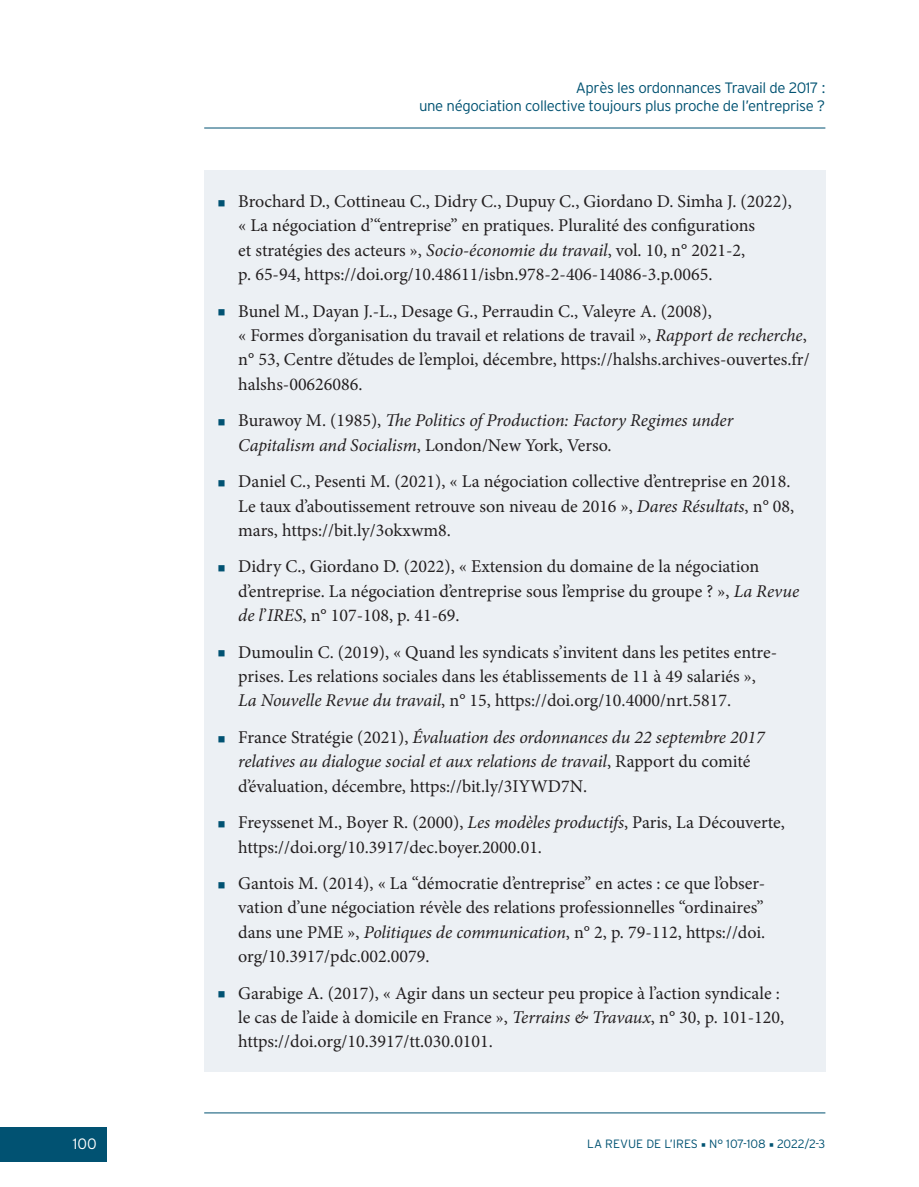
<style>
.page{position:relative;width:919px;height:1187px;background:#fff}
.page>*{position:absolute;margin:0;border:0;box-sizing:border-box;transform-origin:0 0}
.REFBIBLIO{font:18px/24.5px "Minion Pro";color:#231f20}
.REFBIBLIO-2{font:italic 18px/24.5px "Minion Pro";letter-spacing:-.01em;color:#231f20}
.t1{font:300 15px/18px "Interstate";letter-spacing:-.025em;color:#015272;text-align:right}
.t2{font:300 15px "Interstate";color:#fff}
.t3{font:300 12px "Interstate";color:#015272}
.s1{color:#015272}
.s2{font-style:italic}
.s3{font-style:normal}
.s4{font-family:"Minion Pro";font-weight:400}
</style>
<div class="page">
<div style="left:0;top:1127px;width:106px;height:34px;background:#015272"></div>
<hr style="left:204px;top:128px;width:621px;height:1px;background:#015272">
<hr style="left:204px;top:1112px;width:621px;height:1px;background:#015272">
<div style="left:204px;top:170px;width:621px;height:901px;background:#ecf0f4"></div>
<p class="t1" style="left:419px;top:78px;width:408px">Après les ordonnances Travail de 2017 :<br>une négociation collective toujours plus proche de l’entreprise ?</p>
<p class="REFBIBLIO" style="left:238px;top:189px;width:555px;text-indent:-21px"><span class="s1">▪</span> Brochard D., Cottineau C., Didry C., Dupuy C., Giordano D. Simha J. (2022), « La négociation d’“entreprise” en pratiques. Pluralité des configurations<br>et stratégies des acteurs », <span class="s2">Socio-économie du travail</span>, vol. 10, n° 2021-2,<br>p. 65-94, https://doi.org/10.48611/isbn.978-2-406-14086-3.p.0065.</p>
<p class="REFBIBLIO" style="left:238px;top:299px;width:573px;text-indent:-21px"><span class="s1">▪</span> Bunel M., Dayan J.-L., Desage G., Perraudin C., Valeyre A. (2008),<br>« Formes d’organisation du travail et relations de travail », <span class="s2">Rapport de recherche</span>, n° 53, Centre d’études de l’emploi, décembre, https://halshs.archives-ouvertes.fr/ halshs-00626086.</p>
<p class="REFBIBLIO-2" style="left:238px;top:408px;width:496px;text-indent:-21px"><span class="s1">▪</span> <span class="s3">Burawoy M. (1985),</span> The Politics of Production: Factory Regimes under<br>Capitalism and Socialism<span class="s3">, London/New York, Verso.</span></p>
<p class="REFBIBLIO" style="left:238px;top:469px;width:557px;text-indent:-21px"><span class="s1">▪</span> Daniel C., Pesenti M. (2021), « La négociation collective d’entreprise en 2018.<br>Le taux d’aboutissement retrouve son niveau de 2016 », <span class="s2">Dares Résultats</span>, n° 08, mars, https://bit.ly/3okxwm8.</p>
<p class="REFBIBLIO" style="left:238px;top:554px;width:562px;text-indent:-21px"><span class="s1">▪</span> Didry C., Giordano D. (2022), « Extension du domaine de la négociation d’entreprise. La négociation d’entreprise sous l’emprise du groupe ? », <span class="s2">La Revue de l</span>’<span class="s2">IRES</span>, n° 107-108, p. 41-69.</p>
<p class="REFBIBLIO" style="left:238px;top:639px;width:540px;text-indent:-21px"><span class="s1">▪</span> Dumoulin C. (2019), « Quand les syndicats s’invitent dans les petites entre&shy;prises. Les relations sociales dans les établissements de 11 à 49 salariés »,<br><span class="s2">La Nouvelle Revue du travail</span>, n° 15, https://doi.org/10.4000/nrt.5817.</p>
<p class="REFBIBLIO-2" style="left:238px;top:724px;width:528px;text-indent:-21px"><span class="s1">▪</span> <span class="s3">France Stratégie (2021),</span> Évaluation des ordonnances du 22 septembre 2017 relatives au dialogue social et aux relations de travail<span class="s3">, Rapport du comité d’évaluation, décembre, https://bit.ly/3IYWD7N.</span></p>
<p class="REFBIBLIO" style="left:238px;top:810px;width:548px;text-indent:-21px"><span class="s1">▪</span> Freyssenet M., Boyer R. (2000), <span class="s2">Les modèles productifs</span>, Paris, La Découverte, https://doi.org/10.3917/dec.boyer.2000.01.</p>
<p class="REFBIBLIO" style="left:238px;top:871px;width:528px;text-align:justify;text-indent:-21px"><span class="s1">▪</span> Gantois M. (2014), « La “démocratie d’entreprise” en actes : ce que l’obser&shy;vation d’une négociation révèle des relations professionnelles “ordinaires” dans une PME », <span class="s2">Politiques de communication</span>, n° 2, p. 79-112, https://doi. org/10.3917/pdc.002.0079.</p>
<p class="REFBIBLIO" style="left:238px;top:980px;width:547px;text-indent:-21px"><span class="s1">▪</span> Garabige A. (2017), « Agir dans un secteur peu propice à l’action syndicale : le cas de l’aide à domicile en France », <span class="s2">Terrains &amp; Travaux</span>, n° 30, p. 101-120, https://doi.org/10.3917/tt.030.0101.</p>
<p class="t2" style="left:73px;top:1135px;width:25px">100</p>
<p class="t3" style="left:587px;top:1137px;width:240px">LA REVUE DE L’IRES <span class="s4">■</span> N° 107-108 <span class="s4">■</span> 2022/2-3</p>
</div>
